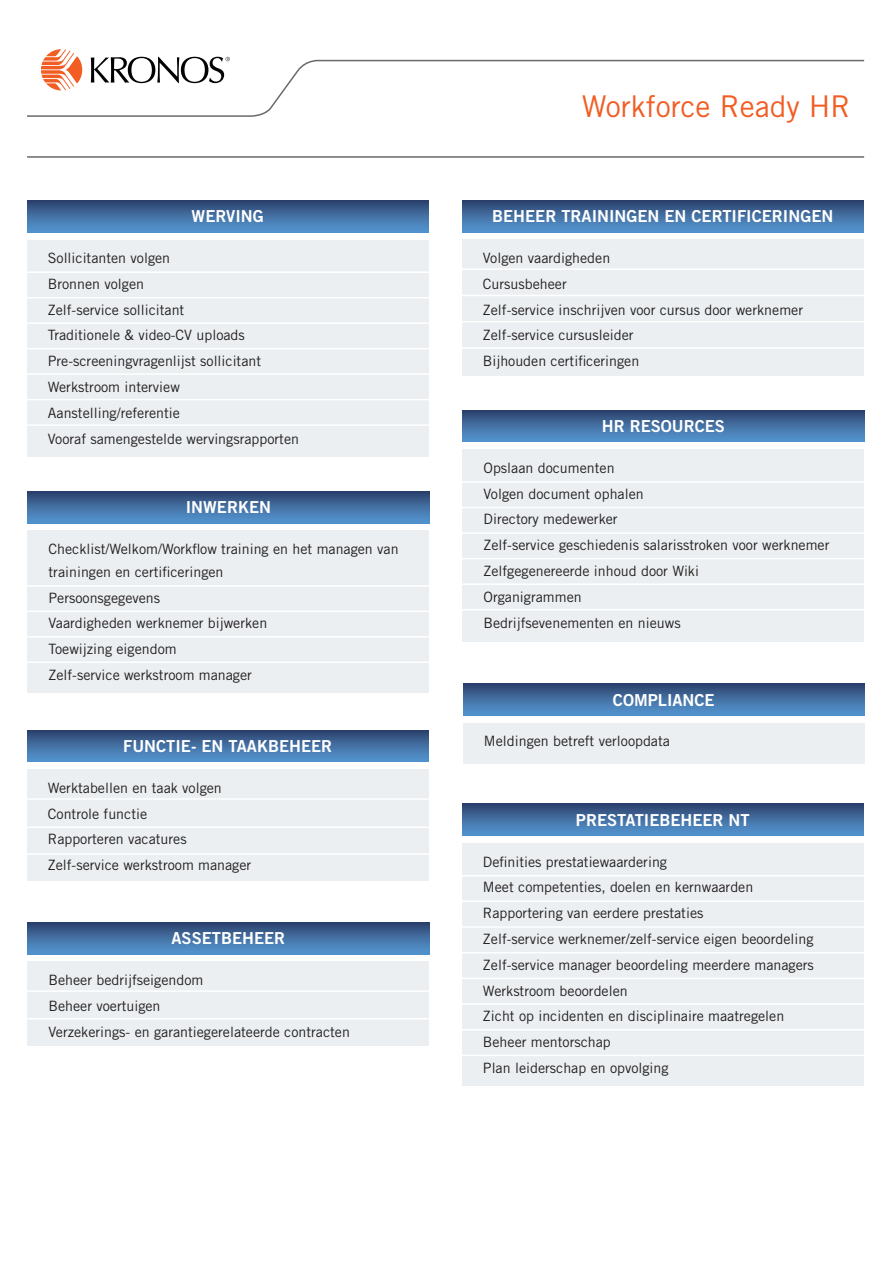
<style>
.page{position:relative;width:893px;height:1263px;background:#fff}
.page>*{position:absolute;margin:0;border:0;box-sizing:border-box;transform-origin:0 0}
.t1{font:30px "Trade Gothic LT Std";color:#f15d22}
.t2{font:16.5px "Trade Gothic LT Std Bd 2";color:#fff}
.t3{font:14.25px/25.8px "Trade Gothic LT Std";color:#231f20}
</style>
<div class="page">
<div style="left:27px;top:240px;width:401px;height:216px;background:#ebeff1"></div>
<hr style="left:27px;top:156px;width:837px;height:2px;background:#68696c">
<svg style="left:46px;top:49px;width:32px;height:8px"></svg>
<svg style="left:27px;top:57px;width:838px;height:60px"></svg>
<div style="left:27px;top:200px;width:401px;height:32px;background:linear-gradient(to bottom,#2e436d,#5496d1)"></div>
<hr style="left:23px;top:271px;width:408px;height:2px;background:#fff">
<hr style="left:23px;top:297px;width:408px;height:1px;background:#fff">
<hr style="left:23px;top:322px;width:408px;height:2px;background:#fff">
<hr style="left:22px;top:399px;width:408px;height:1px;background:#fff">
<hr style="left:23px;top:348px;width:408px;height:1px;background:#fff">
<hr style="left:22px;top:424px;width:408px;height:2px;background:#fff">
<hr style="left:23px;top:373px;width:408px;height:2px;background:#fff">
<div style="left:27px;top:769px;width:401px;height:112px;background:#ebeff1"></div>
<div style="left:28px;top:961px;width:401px;height:85px;background:#ebeff1"></div>
<div style="left:27px;top:730px;width:401px;height:32px;background:linear-gradient(to bottom,#2e446e,#5596d2)"></div>
<div style="left:28px;top:922px;width:401px;height:32px;background:linear-gradient(to bottom,#2e436e,#5496d1)"></div>
<hr style="left:23px;top:798px;width:408px;height:2px;background:#fff">
<hr style="left:24px;top:990px;width:408px;height:2px;background:#fff">
<hr style="left:23px;top:826px;width:408px;height:2px;background:#fff">
<hr style="left:22px;top:853px;width:408px;height:2px;background:#fff">
<hr style="left:24px;top:1018px;width:408px;height:1px;background:#fff">
<div style="left:462px;top:240px;width:401px;height:136px;background:#ebeff1"></div>
<div style="left:462px;top:200px;width:401px;height:32px;background:linear-gradient(to bottom,#2e436d,#5496d1)"></div>
<hr style="left:458px;top:268px;width:408px;height:2px;background:#fff">
<hr style="left:458px;top:295px;width:408px;height:1px;background:#fff">
<hr style="left:458px;top:321px;width:408px;height:1px;background:#fff">
<hr style="left:458px;top:347px;width:408px;height:2px;background:#fff">
<div style="left:28px;top:531px;width:401px;height:162px;background:#ebeff1"></div>
<div style="left:28px;top:491px;width:401px;height:32px;background:linear-gradient(to bottom,#2d426c,#5496d1)"></div>
<hr style="left:24px;top:585px;width:408px;height:2px;background:#fff">
<hr style="left:24px;top:611px;width:408px;height:1px;background:#fff">
<hr style="left:24px;top:636px;width:408px;height:1px;background:#fff">
<hr style="left:24px;top:661px;width:408px;height:2px;background:#fff">
<div style="left:463px;top:449px;width:401px;height:193px;background:#ebeff1"></div>
<div style="left:463px;top:410px;width:401px;height:32px;background:linear-gradient(to bottom,#2e446f,#5596d2)"></div>
<hr style="left:459px;top:481px;width:408px;height:2px;background:#fff">
<hr style="left:459px;top:507px;width:408px;height:1px;background:#fff">
<hr style="left:459px;top:532px;width:408px;height:2px;background:#fff">
<hr style="left:459px;top:558px;width:408px;height:1px;background:#fff">
<hr style="left:458px;top:609px;width:408px;height:1px;background:#fff">
<hr style="left:459px;top:583px;width:408px;height:2px;background:#fff">
<div style="left:463px;top:723px;width:401px;height:40px;background:#ebeff1"></div>
<svg style="left:463px;top:684px;width:401px;height:31px;background:#416da1"></svg>
<div style="left:462px;top:843px;width:401px;height:242px;background:#ebeff1"></div>
<svg style="left:462px;top:804px;width:401px;height:31px;background:#416da0"></svg>
<hr style="left:458px;top:875px;width:408px;height:1px;background:#fff">
<hr style="left:457px;top:1003px;width:409px;height:2px;background:#fff">
<hr style="left:458px;top:900px;width:408px;height:2px;background:#fff">
<hr style="left:459px;top:1029px;width:408px;height:1px;background:#fff">
<hr style="left:458px;top:926px;width:408px;height:2px;background:#fff">
<hr style="left:459px;top:1055px;width:408px;height:1px;background:#fff">
<hr style="left:458px;top:952px;width:408px;height:1px;background:#fff">
<hr style="left:458px;top:978px;width:408px;height:1px;background:#fff">
<p class="t2" style="left:192px;top:206px;width:74px">WERVING</p>
<p class="t3" style="left:48px;top:245px;width:253px">Sollicitanten volgen<br>Bronnen volgen<br>Zelf-service sollicitant<br>Traditionele &amp; video-CV uploads<br>Pre-screeningvragenlijst sollicitant<br>Werkstroom interview<br>Aanstelling/referentie<br>Vooraf samengestelde wervingsrapporten</p>
<p class="t2" style="left:186px;top:497px;width:87px">INWERKEN</p>
<p class="t3" style="left:49px;top:538px;width:352px;line-height:22.5px">Checklist/Welkom/Workflow training en het managen van trainingen en certificeringen</p>
<p class="t3" style="left:49px;top:584px;width:220px">Persoonsgegevens<br>Vaardigheden werknemer bijwerken<br>Toewijzing eigendom<br>Zelf-service werkstroom manager</p>
<p class="t2" style="left:123px;top:736px;width:210px">FUNCTIE- EN TAAKBEHEER</p>
<p class="t3" style="left:48px;top:775px;width:205px">Werktabellen en taak volgen<br>Controle functie<br>Rapporteren vacatures<br>Zelf-service werkstroom manager</p>
<p class="t2" style="left:172px;top:928px;width:115px">ASSETBEHEER</p>
<p class="t3" style="left:49px;top:967px;width:303px">Beheer bedrijfseigendom<br>Beheer voertuigen<br>Verzekerings- en garantiegerelateerde contracten</p>
<h1 class="t1" style="left:582px;top:88px;width:270px">Workforce Ready HR</h1>
<p class="t2" style="left:492px;top:206px;width:343px">BEHEER TRAININGEN EN CERTIFICERINGEN</p>
<p class="t3" style="left:483px;top:245px;width:322px">Volgen vaardigheden<br>Cursusbeheer<br>Zelf-service inschrijven voor cursus door werknemer<br>Zelf-service cursusleider<br>Bijhouden certificeringen</p>
<p class="t2" style="left:602px;top:416px;width:125px">HR RESOURCES</p>
<p class="t3" style="left:484px;top:455px;width:347px">Opslaan documenten<br>Volgen document ophalen<br>Directory medewerker<br>Zelf-service geschiedenis salarisstroken voor werknemer<br>Zelfgegenereerde inhoud door Wiki<br>Organigrammen<br>Bedrijfsevenementen en nieuws</p>
<p class="t2" style="left:613px;top:689px;width:103px">COMPLIANCE</p>
<p class="t3" style="left:484px;top:728px;width:188px">Meldingen betreft verloopdata</p>
<p class="t2" style="left:576px;top:809px;width:175px">PRESTATIEBEHEER NT</p>
<p class="t3" style="left:483px;top:848px;width:332px">Definities prestatiewaardering<br>Meet competenties, doelen en kernwaarden Rapportering van eerdere prestaties<br>Zelf-service werknemer/zelf-service eigen beoordeling Zelf-service manager beoordeling meerdere managers Werkstroom beoordelen<br>Zicht op incidenten en disciplinaire maatregelen Beheer mentorschap<br>Plan leiderschap en opvolging</p>
</div>
